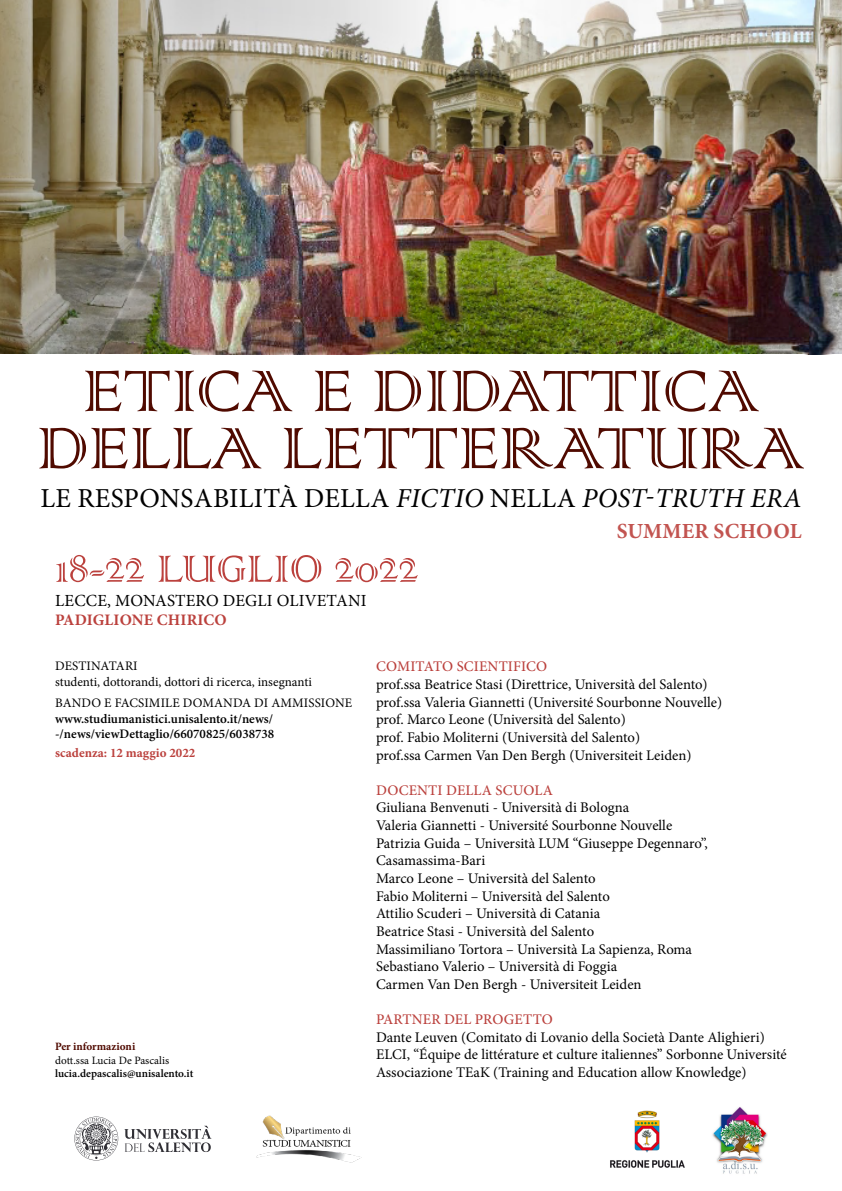
<style>
.page{position:relative;width:842px;height:1191px;background:#fff}
.page>*{position:absolute;margin:0;border:0;box-sizing:border-box;transform-origin:0 0}
.t1{font:77.3px/57.2px "Colonna";color:#500a00;text-align:center}
.t2{font:50px "Colonna";color:#bb413d}
.t3{font:27.4px "Minion Pro";letter-spacing:.01em;color:#000}
.t4{font:700 21.5px "Minion Pro";letter-spacing:.01em;color:#c25450}
.t5{font:17px "Minion Pro";letter-spacing:.01em;color:#000}
.t6{font:700 16px "Minion Pro";letter-spacing:.01em;color:#bb413d}
.t7{font:14.7px/17.6px "Minion Pro";color:#000}
.t8{font:500 14.7px "Minion Pro";letter-spacing:.01em;color:#bb413d}
.t9{font:13px/15.6px "Minion Pro";color:#000}
.t10{font:600 13px/15.6px "Minion Pro";color:#000}
.t11{font:700 13px "Minion Pro";color:#bb413d}
.t12{font:600 11.2px "Minion Pro";color:#000}
.t13{font:11.2px "Minion Pro";color:#000}
.t14{font:700 11.2px "Minion Pro";color:#500a00}
.s1{font-style:italic}
</style>
<div class="page">
<img style="left:0;top:1px;width:842px;height:353px">
<img style="left:130px;top:47px;width:712px;height:308px">
<svg style="left:124px;top:1125px;width:88px;height:27px"></svg>
<svg style="left:74px;top:1116px;width:44px;height:44px"></svg>
<img style="left:256px;top:1115px;width:106px;height:48px">
<img style="left:610px;top:1110px;width:75px;height:58px">
<img style="left:712px;top:1107px;width:56px;height:67px">
<h1 class="t1" style="left:37px;top:360px;width:769px">ETICA E DIDATTICA<br>DELLA LETTERATURA</h1>
<h3 class="t3" style="left:40px;top:479px;width:763px">LE RESPONSABILITÀ DELLA <span class="s1">FICTIO</span> NELLA <span class="s1">POST-TRUTH ERA</span></h3>
<h3 class="t4" style="left:617px;top:516px;width:186px">SUMMER SCHOOL</h3>
<h2 class="t2" style="left:55px;top:536px;width:365px">18-22 LUGLIO 2022</h2>
<p class="t5" style="left:55px;top:589px;width:313px">LECCE, MONASTERO DEGLI OLIVETANI</p>
<p class="t6" style="left:55px;top:608px;width:173px">PADIGLIONE CHIRICO</p>
<p class="t9" style="left:55px;top:658px;width:258px">DESTINATARI<br>studenti, dottorandi, dottori di ricerca, insegnanti</p>
<p class="t9" style="left:55px;top:695px;width:298px">BANDO E FACSIMILE DOMANDA DI AMMISSIONE</p>
<p class="t10" style="left:55px;top:710px;width:221px">www.studiumanistici.unisalento.it/news/ -/news/viewDettaglio/66070825/6038738</p>
<p class="t11" style="left:55px;top:743px;width:142px">scadenza: 12 maggio 2022</p>
<p class="t14" style="left:55px;top:1038px;width:82px">Per informazioni</p>
<p class="t13" style="left:55px;top:1052px;width:116px">dott.ssa Lucia De Pascalis</p>
<p class="t12" style="left:55px;top:1065px;width:140px">lucia.depascalis@unisalento.it</p>
<p class="t8" style="left:376px;top:657px;width:173px">COMITATO SCIENTIFICO</p>
<p class="t7" style="left:376px;top:675px;width:348px">prof.ssa Beatrice Stasi (Direttrice, Università del Salento) prof.ssa Valeria Giannetti (Université Sourbonne Nouvelle) prof. Marco Leone (Università del Salento)<br>prof. Fabio Moliterni (Università del Salento)<br>prof.ssa Carmen Van Den Bergh (Universiteit Leiden)</p>
<p class="t8" style="left:376px;top:780px;width:178px">DOCENTI DELLA SCUOLA</p>
<p class="t7" style="left:376px;top:799px;width:333px">Giuliana Benvenuti - Università di Bologna<br>Valeria Giannetti - Université Sourbonne Nouvelle Patrizia Guida – Università LUM “Giuseppe Degennaro”, Casamassima-Bari<br>Marco Leone – Università del Salento<br>Fabio Moliterni – Università del Salento<br>Attilio Scuderi – Università di Catania<br>Beatrice Stasi - Università del Salento<br>Massimiliano Tortora – Università La Sapienza, Roma Sebastiano Valerio – Università di Foggia<br>Carmen Van Den Bergh - Universiteit Leiden</p>
<p class="t8" style="left:376px;top:1009px;width:178px">PARTNER DEL PROGETTO</p>
<p class="t7" style="left:376px;top:1028px;width:412px">Dante Leuven (Comitato di Lovanio della Società Dante Alighieri)<br>ELCI, “Équipe de littérature et culture italiennes” Sorbonne Université<br>Associazione TEaK (Training and Education allow Knowledge)</p>
</div>
